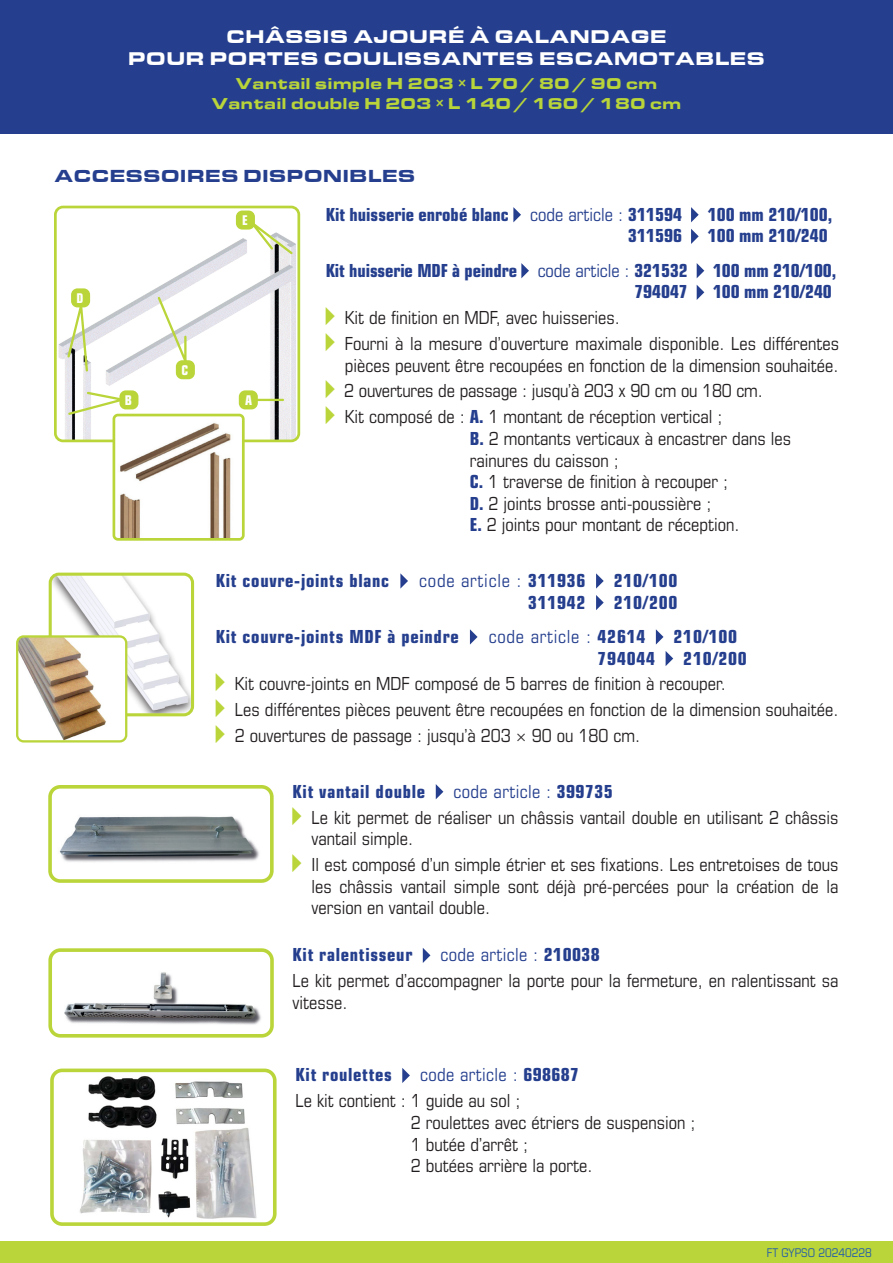
<style>
.page{position:relative;width:893px;height:1263px;background:#fff}
.page>*{position:absolute;margin:0;border:0;box-sizing:border-box;transform-origin:0 0}
.t1{font:900 18.9px/22.8px "Eurostile Extended";color:#fff;text-align:center}
.t2{font:condensed 18px/25.8px "Eurostile";color:#231f20}
.t3{font:700 condensed 18px "Eurostile";letter-spacing:.04em;color:#253f8e}
.t4{font:700 condensed 18px "Eurostile";color:#253f8e}
.t5{font:700 condensed 18px "Eurostile";letter-spacing:-.005em;color:#253f8e}
.t6{font:condensed 18px "Eurostile";letter-spacing:.04em;color:#253f8e}
.t7{font:900 18px "Eurostile Extended";color:#253f8e}
.t8{font:900 16.2px/19.5px "Eurostile Extended";color:#b9d539;text-align:center}
.t9{font:700 condensed 13.35px "Eurostile";color:#fff}
.t10{font:condensed 12px "Eurostile";color:#235caa}
.s1{font-weight:400}
.s2{font-family:"puce gypso";font-stretch:normal;color:#b9d539}
.s3{font-weight:700;color:#253f8e}
.s4{font-weight:700}
.s5{color:#253f8e}
</style>
<div class="page">
<svg style="left:513px;top:207px;width:8px;height:15px"></svg>
<svg style="left:691px;top:207px;width:8px;height:15px"></svg>
<svg style="left:691px;top:229px;width:8px;height:15px"></svg>
<svg style="left:521px;top:263px;width:8px;height:15px"></svg>
<svg style="left:697px;top:263px;width:7px;height:15px"></svg>
<svg style="left:697px;top:285px;width:7px;height:15px"></svg>
<svg style="left:400px;top:573px;width:8px;height:16px"></svg>
<svg style="left:596px;top:573px;width:8px;height:16px"></svg>
<svg style="left:596px;top:595px;width:8px;height:15px"></svg>
<svg style="left:470px;top:629px;width:8px;height:15px"></svg>
<svg style="left:656px;top:629px;width:7px;height:15px"></svg>
<svg style="left:666px;top:651px;width:7px;height:15px"></svg>
<svg style="left:436px;top:784px;width:7px;height:15px"></svg>
<svg style="left:423px;top:948px;width:7px;height:15px"></svg>
<svg style="left:402px;top:1068px;width:8px;height:15px"></svg>
<img style="left:58px;top:240px;width:238px;height:198px">
<div style="left:239px;top:390px;width:19px;height:19px;background:#b9d539;border-radius:6px"></div>
<hr style="left:258px;top:399px;width:25px;height:2px;background:#b9d539">
<svg style="left:239px;top:210px;width:56px;height:46px"></svg>
<div style="left:236px;top:211px;width:19px;height:19px;background:#b9d539;border-radius:6px"></div>
<div style="left:119px;top:390px;width:19px;height:19px;background:#b9d539;border-radius:6px"></div>
<svg style="left:67px;top:390px;width:65px;height:27px"></svg>
<div style="left:176px;top:360px;width:19px;height:19px;background:#b9d539;border-radius:6px"></div>
<svg style="left:156px;top:295px;width:32px;height:77px"></svg>
<svg style="left:66px;top:292px;width:23px;height:81px"></svg>
<div style="left:71px;top:288px;width:19px;height:19px;background:#b9d539;border-radius:6px"></div>
<div style="left:54px;top:206px;width:246px;height:236px;border:3px solid #b9d539;border-radius:8px"></div>
<img style="left:54px;top:577px;width:135px;height:133px">
<div style="left:49px;top:573px;width:145px;height:143px;border:3px solid #b9d539;border-radius:9px"></div>
<img style="left:19px;top:638px;width:104px;height:101px">
<div style="left:16px;top:635px;width:111px;height:107px;border:2px solid #b9d539;border-radius:6px"></div>
<img style="left:53px;top:790px;width:216px;height:88px">
<div style="left:48px;top:785px;width:226px;height:98px;border:4px solid #b9d539;border-radius:10px"></div>
<img style="left:53px;top:953px;width:218px;height:82px">
<div style="left:48px;top:948px;width:226px;height:89px;border:4px solid #b9d539;border-radius:10px"></div>
<img style="left:55px;top:1073px;width:217px;height:148px">
<div style="left:50px;top:1068px;width:227px;height:158px;border:4px solid #b9d539;border-radius:10px"></div>
<img style="left:117px;top:418px;width:124px;height:119px">
<div style="left:113px;top:414px;width:132px;height:127px;border:3px solid #b9d539;border-radius:4px"></div>
<div style="left:0;top:0;width:893px;height:134px;background:#253f8e"></div>
<div style="left:0;top:1242px;width:893px;height:21px;background:#b9d539"></div>
<p class="t1" style="left:128px;top:25px;width:639px">CHÂSSIS AJOURÉ À GALANDAGE<br>POUR PORTES COULISSANTES ESCAMOTABLES</p>
<p class="t8" style="left:211px;top:74px;width:472px">Vantail simple H 203 × L 70 / 80 / 90 cm<br>Vantail double H 203 × L 140 / 160 / 180 cm</p>
<p class="t7" style="left:54px;top:166px;width:363px">ACCESSOIRES DISPONIBLES</p>
<p class="t4" style="left:326px;top:203px;width:358px">Kit huisserie enrobé blanc <span class="s1">code article :</span> 311594</p>
<p class="t4" style="left:708px;top:203px;width:126px">100 mm 210/100,</p>
<p class="t3" style="left:628px;top:225px;width:55px">311596</p>
<p class="t4" style="left:708px;top:225px;width:122px">100 mm 210/240</p>
<p class="t5" style="left:326px;top:259px;width:364px">Kit huisserie MDF à peindre <span class="s1">code article :</span> 321532</p>
<p class="t5" style="left:713px;top:259px;width:125px">100 mm 210/100,</p>
<p class="t3" style="left:634px;top:281px;width:55px">794047</p>
<p class="t5" style="left:713px;top:281px;width:120px">100 mm 210/240</p>
<p class="t2" style="left:326px;top:304px;width:515px"><span class="s2">►</span> Kit de finition en MDF, avec huisseries.<br><span class="s2">►</span> Fourni à la mesure d’ouverture maximale disponible. Les différentes</p>
<p class="t2" style="left:326px;top:352px;width:514px;text-indent:19px">pièces peuvent être recoupées en fonction de la dimension souhaitée. <span class="s2">►</span> 2 ouvertures de passage : jusqu’à 203 x 90 cm ou 180 cm.<br><span class="s2">►</span> Kit composé de : <span class="s3">A.</span> 1 montant de réception vertical ;</p>
<p class="t2" style="left:470px;top:427px;width:323px;line-height:21.6px"><span class="s3">B.</span> 2 montants verticaux à encastrer dans les rainures du caisson ;<br><span class="s3">C.</span> 1 traverse de finition à recouper ;<br><span class="s3">D.</span> 2 joints brosse anti-poussière ;<br><span class="s3">E.</span> 2 joints pour montant de réception.</p>
<p class="t3" style="left:216px;top:570px;width:175px">Kit couvre-joints blanc</p>
<p class="t6" style="left:419px;top:570px;width:168px">code article : <span class="s4">311936</span></p>
<p class="t3" style="left:614px;top:570px;width:65px">210/100</p>
<p class="t3" style="left:528px;top:591px;width:59px">311942</p>
<p class="t3" style="left:614px;top:591px;width:65px">210/200</p>
<p class="t3" style="left:216px;top:625px;width:244px">Kit couvre-joints MDF à peindre</p>
<p class="t6" style="left:489px;top:626px;width:158px">code article : <span class="s4">42614</span></p>
<p class="t3" style="left:674px;top:625px;width:65px">210/100</p>
<p class="t3" style="left:598px;top:647px;width:59px">794044</p>
<p class="t9" style="left:242px;top:212px;width:7px">E</p>
<p class="t9" style="left:77px;top:290px;width:8px">D</p>
<p class="t9" style="left:182px;top:362px;width:8px">C</p>
<p class="t9" style="left:125px;top:392px;width:9px">B</p>
<p class="t2" style="left:216px;top:645px;width:624px;text-indent:467px"><span class="s3">210/200<br></span><span class="s2">►</span> Kit couvre-joints en MDF composé de 5 barres de finition à recouper.<br><span class="s2">►</span> Les différentes pièces peuvent être recoupées en fonction de la dimension souhaitée. <span class="s2">►</span> 2 ouvertures de passage : jusqu’à 203 × 90 ou 180 cm.</p>
<p class="t3" style="left:292px;top:780px;width:134px">Kit vantail double</p>
<p class="t2" style="left:293px;top:778px;width:548px;text-indent:161px"><span class="s5">code article :</span> <span class="s3">399735<br></span><span class="s2">►</span> Le kit permet de réaliser un châssis vantail double en utilisant 2 châssis</p>
<p class="t2" style="left:293px;top:825px;width:548px;text-indent:19px">vantail simple.<br><span class="s2">►</span> Il est composé d’un simple étrier et ses fixations. Les entretoises de tous</p>
<p class="t2" style="left:312px;top:875px;width:529px;line-height:21.6px">les châssis vantail simple sont déjà pré-percées pour la création de la version en vantail double.</p>
<p class="t3" style="left:293px;top:944px;width:121px">Kit ralentisseur</p>
<p class="t2" style="left:293px;top:942px;width:548px;text-indent:148px"><span class="s5">code article :</span> <span class="s3">210038<br></span>Le kit permet d’accompagner la porte pour la fermeture, en ralentissant sa</p>
<p class="t2" style="left:293px;top:989px;width:57px">vitesse.</p>
<p class="t2" style="left:296px;top:1062px;width:285px;text-indent:124px"><span class="s5">code article :</span> <span class="s3">698687<br></span>Le kit contient : 1 guide au sol ;</p>
<p class="t2" style="left:411px;top:1111px;width:286px;line-height:21.6px">2 roulettes avec étriers de suspension ;<br>1 butée d’arrêt ;<br>2 butées arrière la porte.</p>
<p class="t3" style="left:296px;top:1064px;width:98px">Kit roulettes</p>
<p class="t10" style="left:767px;top:1245px;width:106px">FT GYPSO 20240228</p>
</div>
